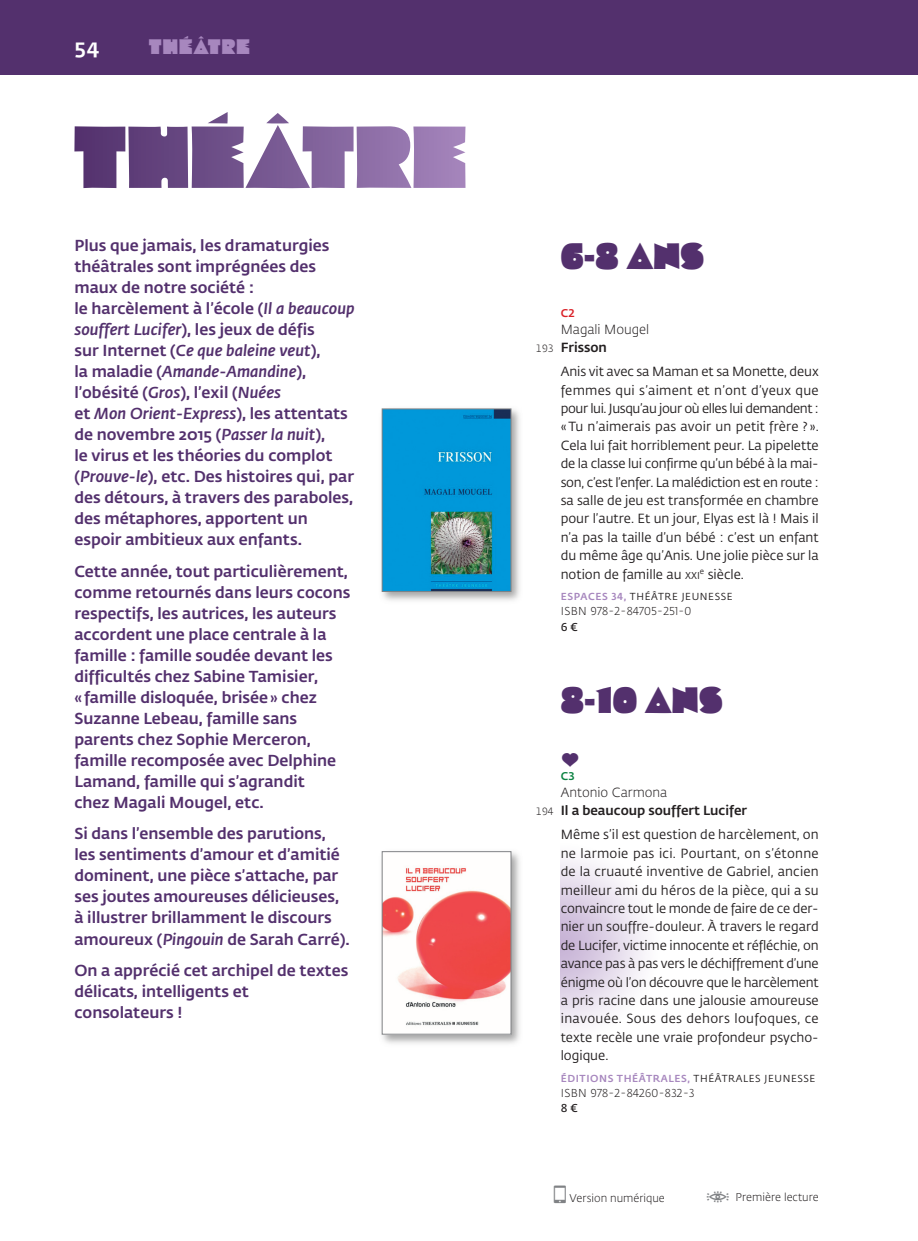
<style>
.page{position:relative;width:918px;height:1241px;background:#fff}
.page>*{position:absolute;margin:0;border:0;box-sizing:border-box;transform-origin:0 0}
.t1{font:36.75px "Cooter Deuce";letter-spacing:.015em;color:#53306d}
.t2{font:21px "Cooter Deuce";letter-spacing:.05em;color:#a787be}
.t3{font:500 21px "Fedra Sans Pro";color:#fff}
.t4{font:500 15.75px/21px "Fedra Sans Pro";color:#53306d}
.t5{font:14px "RLPE";color:#53306d}
.t6{font:13.12px/18.4px "Fedra Sans Pro";color:#231f20;text-align:justify}
.t7{font:500 13.12px "Fedra Sans Pro";color:#231f20}
.t8{font:300 13.12px "Fedra Sans Pro";color:#231f20}
.t9{font:300 11.38px "Fedra Sans Pro";letter-spacing:.03em;color:#231f20}
.t10{font:600 11.38px "Fedra Sans Pro";color:#231f20}
.t11{font:300 11.2px "Fedra Sans Pro";color:#231f20}
.t12{font:500 11.2px "Fedra Sans Pro";color:#da2128}
.t13{font:500 11.2px "Fedra Sans Pro";color:#0b8241}
.t14{font:500 10.15px "Fedra Sans Pro";letter-spacing:.06em;color:#a787be}
.t15{font:10.15px "Fedra Sans Pro";letter-spacing:.06em;color:#231f20}
.s1{font-style:italic}
.s2{font-weight:300;font-size:10.5px}
.s3{font-size:9.8px}
.s4{font-weight:500;color:#a787be}
.s5{font-weight:400;color:#231f20}
</style>
<div class="page">
<div style="left:0;top:0;width:918px;height:74px;background:#53306d"></div>
<img style="left:381px;top:408px;width:139px;height:193px">
<img style="left:384px;top:411px;width:125px;height:178px">
<div style="left:382px;top:409px;width:129px;height:182px;border:1px solid #808285"></div>
<img style="left:381px;top:851px;width:139px;height:193px">
<img style="left:384px;top:853px;width:125px;height:179px">
<div style="left:382px;top:851px;width:129px;height:183px;border:1px solid #808285"></div>
<svg style="left:74px;top:112px;width:391px;height:76px"></svg>
<p class="t3" style="left:74px;top:38px;width:27px">54</p>
<p class="t2" style="left:149px;top:34px;width:102px">THÉÂTRE</p>
<p class="t4" style="left:74px;top:236px;width:282px">Plus que jamais, les dramaturgies théâtrales sont imprégnées des maux de notre société :<br>le harcèlement à l’école (<span class="s1">Il a beaucoup souffert Lucifer</span>), les jeux de défis<br>sur Internet (<span class="s1">Ce que baleine veut</span>),<br>la maladie (<span class="s1">Amande-Amandine</span>), l’obésité (<span class="s1">Gros</span>), l’exil (<span class="s1">Nuées<br></span>et <span class="s1">Mon Orient-Express</span>), les attentats de novembre 2015 (<span class="s1">Passer la nuit</span>),<br>le virus et les théories du complot (<span class="s1">Prouve-le</span>), etc. Des histoires qui, par des détours, à travers des paraboles, des métaphores, apportent un espoir ambitieux aux enfants.</p>
<p class="t4" style="left:74px;top:562px;width:277px">Cette année, tout particulièrement, comme retournés dans leurs cocons respectifs, les autrices, les auteurs accordent une place centrale à la famille : famille soudée devant les difficultés chez Sabine Tamisier,<br>« famille disloquée, brisée» chez Suzanne Lebeau, famille sans parents chez Sophie Merceron, famille recomposée avec Delphine Lamand, famille qui s’agrandit<br>chez Magali Mougel, etc.</p>
<p class="t4" style="left:74px;top:824px;width:277px">Si dans l’ensemble des parutions, les sentiments d’amour et d’amitié dominent, une pièce s’attache, par ses joutes amoureuses délicieuses, à illustrer brillamment le discours amoureux (<span class="s1">Pingouin</span> de Sarah Carré).</p>
<p class="t4" style="left:74px;top:961px;width:275px">On a apprécié cet archipel de textes délicats, intelligents et consolateurs !</p>
<p class="t1" style="left:561px;top:234px;width:145px">6-8 ANS</p>
<p class="t12" style="left:561px;top:308px;width:16px">C2</p>
<p class="t8" style="left:561px;top:324px;width:90px">Magali Mougel</p>
<p class="t7" style="left:536px;top:342px;width:72px"><span class="s2">193</span> Frisson</p>
<p class="t6" style="left:561px;top:363px;width:259px">Anis vit avec sa Maman et sa Monette, deux femmes qui s’aiment et n’ont d’yeux que pour lui. Jusqu’au jour où elles lui demandent : «Tu n’aimerais pas avoir un petit frère ? ».<br>Cela lui fait horriblement peur. La pipelette de la classe lui confirme qu’un bébé à la mai&shy;son, c’est l’enfer. La malédiction est en route : sa salle de jeu est transformée en chambre pour l’autre. Et un jour, Elyas est là ! Mais il n’a pas la taille d’un bébé : c’est un enfant du même âge qu’Anis. Une jolie pièce sur la notion de famille au <span class="s3">XXI</span><sup>e</sup> siècle.</p>
<p class="t15" style="left:561px;top:592px;width:173px"><span class="s4">ESPACES 34,</span> THÉÂTRE JEUNESSE</p>
<p class="t9" style="left:561px;top:606px;width:132px">ISBN 978-2-84705-251-0</p>
<p class="t10" style="left:561px;top:622px;width:19px">6 €</p>
<p class="t1" style="left:561px;top:679px;width:164px">8-10 ANS</p>
<p class="t5" style="left:561px;top:751px;width:20px">a</p>
<p class="t13" style="left:561px;top:771px;width:16px">C3</p>
<p class="t8" style="left:561px;top:787px;width:108px">Antonio Carmona</p>
<p class="t7" style="left:536px;top:804px;width:213px"><span class="s2">194</span> Il a beaucoup souffert Lucifer</p>
<p class="t6" style="left:561px;top:826px;width:259px">Même s’il est question de harcèlement, on ne larmoie pas ici. Pourtant, on s’étonne de la cruauté inventive de Gabriel, ancien meilleur ami du héros de la pièce, qui a su convaincre tout le monde de faire de ce der&shy;nier un souffre-douleur. À travers le regard de Lucifer, victime innocente et réfléchie, on avance pas à pas vers le déchiffrement d’une énigme où l’on découvre que le harcèlement a pris racine dans une jalousie amoureuse inavouée. Sous des dehors loufoques, ce texte recèle une vraie profondeur psycho&shy;logique.</p>
<p class="t14" style="left:561px;top:1073px;width:256px">ÉDITIONS THÉÂTRALES, <span class="s5">THÉÂTRALES JEUNESSE</span></p>
<p class="t9" style="left:561px;top:1088px;width:135px">ISBN 978-2-84260-832-3</p>
<p class="t10" style="left:561px;top:1103px;width:19px">8 €</p>
<p class="t11" style="left:569px;top:1192px;width:97px">Version numérique</p>
<p class="t11" style="left:735px;top:1192px;width:85px">Première lecture</p>
</div>
